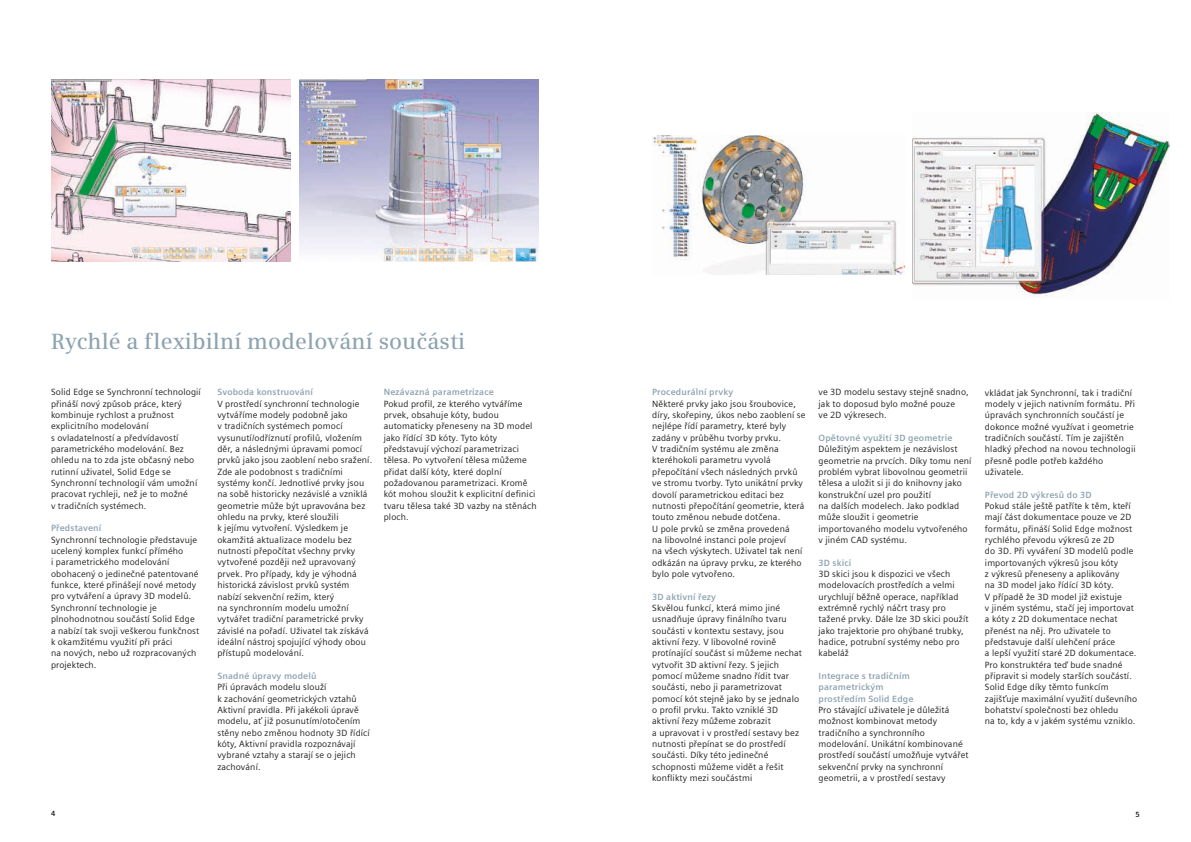
<style>
.page{position:relative;width:1191px;height:842px;background:#fff}
.page>*{position:absolute;margin:0;border:0;box-sizing:border-box;transform-origin:0 0}
.t1{font:600 22px "Siemens Serif";letter-spacing:.005em;color:#8da3b0}
.t2{font:9px/11.3px "Siemens Sans";letter-spacing:.015em;color:#1d1d1b}
.t3{font:700 9px/11.3px "Siemens Sans";letter-spacing:.015em;color:#8da3b0}
.t4{font:700 7.5px "Siemens Sans";color:#1d1d1b}
</style>
<div class="page">
<img style="left:299px;top:79px;width:240px;height:182px">
<img style="left:51px;top:79px;width:239px;height:182px">
<img style="left:652px;top:135px;width:254px;height:140px">
<img style="left:912px;top:113px;width:257px;height:184px">
<h1 class="t1" style="left:51px;top:328px;width:416px">Rychlé a flexibilní modelování součásti</h1>
<p class="t2" style="left:51px;top:387px;width:151px">Solid Edge se Synchronní technologií přináší nový způsob práce, který kombinuje rychlost a pružnost explicitního modelování<br>s ovladatelností a předvídavostí parametrického modelování. Bez ohledu na to zda jste občasný nebo rutinní uživatel, Solid Edge se<br>Synchronní technologií vám umožní pracovat rychleji, než je to možné<br>v tradičních systémech.</p>
<p class="t3" style="left:51px;top:523px;width:52px">Představení</p>
<p class="t2" style="left:51px;top:534px;width:150px">Synchronní technologie představuje ucelený komplex funkcí přímého<br>i parametrického modelování obohacený o jedinečné patentované funkce, které přinášejí nové metody pro vytváření a úpravy 3D modelů.<br>Synchronní technologie je plnohodnotnou součástí Solid Edge a nabízí tak svoji veškerou funkčnost k okamžitému využití při práci<br>na nových, nebo už rozpracovaných projektech.</p>
<p class="t3" style="left:384px;top:387px;width:112px">Nezávazná parametrizace</p>
<p class="t2" style="left:384px;top:398px;width:154px">Pokud profil, ze kterého vytváříme prvek, obsahuje kóty, budou automaticky přeneseny na 3D model jako řídící 3D kóty. Tyto kóty představují výchozí parametrizaci tělesa. Po vytvoření tělesa můžeme přidat další kóty, které doplní požadovanou parametrizaci. Kromě kót mohou sloužit k explicitní definici tvaru tělesa také 3D vazby na stěnách ploch.</p>
<p class="t3" style="left:217px;top:387px;width:97px">Svoboda konstruování</p>
<p class="t2" style="left:217px;top:398px;width:156px">V prostředí synchronní technologie vytváříme modely podobně jako<br>v tradičních systémech pomocí vysunutí/odříznutí profilů, vložením děr, a následnými úpravami pomocí prvků jako jsou zaoblení nebo sražení.<br>Zde ale podobnost s tradičními systémy končí. Jednotlivé prvky jsou na sobě historicky nezávislé a vzniklá geometrie může být upravována bez ohledu na prvky, které sloužili<br>k jejímu vytvoření. Výsledkem je okamžitá aktualizace modelu bez nutnosti přepočítat všechny prvky vytvořené později než upravovaný prvek. Pro případy, kdy je výhodná historická závislost prvků systém nabízí sekvenční režim, který<br>na synchronním modelu umožní vytvářet tradiční parametrické prvky závislé na pořadí. Uživatel tak získává ideální nástroj spojující výhody obou přístupů modelování.</p>
<p class="t3" style="left:217px;top:670px;width:101px">Snadné úpravy modelů</p>
<p class="t2" style="left:217px;top:681px;width:154px">Při úpravách modelu slouží<br>k zachování geometrických vztahů<br>Aktivní pravidla. Při jakékoli úpravě modelu, ať již posunutím/otočením stěny nebo změnou hodnoty 3D řídící kóty, Aktivní pravidla rozpoznávají vybrané vztahy a starají se o jejich zachování.</p>
<p class="t3" style="left:652px;top:387px;width:83px">Procedurální prvky</p>
<p class="t2" style="left:652px;top:398px;width:155px">Některé prvky jako jsou šroubovice, díry, skořepiny, úkos nebo zaoblení se nejlépe řídí parametry, které byly zadány v průběhu tvorby prvku.<br>V tradičním systému ale změna kteréhokoli parametru vyvolá přepočítání všech následných prvků ve stromu tvorby. Tyto unikátní prvky dovolí parametrickou editaci bez nutnosti přepočítání geometrie, která touto změnou nebude dotčena.<br>U pole prvků se změna provedená<br>na libovolné instanci pole projeví<br>na všech výskytech. Uživatel tak není odkázán na úpravy prvku, ze kterého bylo pole vytvořeno.</p>
<p class="t3" style="left:652px;top:591px;width:65px">3D aktivní řezy</p>
<p class="t2" style="left:652px;top:602px;width:151px">Skvělou funkcí, která mimo jiné usnadňuje úpravy finálního tvaru součásti v kontextu sestavy, jsou aktivní řezy. V libovolné rovině protínající součást si můžeme nechat vytvořit 3D aktivní řezy. S jejich pomocí můžeme snadno řídit tvar součásti, nebo ji parametrizovat pomocí kót stejně jako by se jednalo o profil prvku. Takto vzniklé 3D aktivní řezy můžeme zobrazit<br>a upravovat i v prostředí sestavy bez nutnosti přepínat se do prostředí součásti. Díky této jedinečné schopnosti můžeme vidět a řešit konflikty mezi součástmi</p>
<p class="t2" style="left:818px;top:387px;width:152px">ve 3D modelu sestavy stejně snadno, jak to doposud bylo možné pouze<br>ve 2D výkresech.</p>
<p class="t3" style="left:818px;top:432px;width:135px">Opětovné využití 3D geometrie</p>
<p class="t2" style="left:818px;top:443px;width:154px">Důležitým aspektem je nezávislost geometrie na prvcích. Díky tomu není problém vybrat libovolnou geometrii tělesa a uložit si ji do knihovny jako konstrukční uzel pro použití<br>na dalších modelech. Jako podklad může sloužit i geometrie importovaného modelu vytvořeného v jiném CAD systému.</p>
<p class="t3" style="left:818px;top:557px;width:34px">3D skici</p>
<p class="t2" style="left:818px;top:568px;width:151px">3D skici jsou k dispozici ve všech modelovacích prostředích a velmi urychlují běžně operace, například extrémně rychlý náčrt trasy pro tažené prvky. Dále lze 3D skici použít jako trajektorie pro ohýbané trubky, hadice, potrubní systémy nebo pro kabeláž</p>
<p class="t3" style="left:818px;top:670px;width:96px">Integrace s tradičním parametrickým prostředím Solid Edge</p>
<p class="t2" style="left:818px;top:704px;width:151px">Pro stávající uživatele je důležitá možnost kombinovat metody tradičního a synchronního modelování. Unikátní kombinované prostředí součástí umožňuje vytvářet sekvenční prvky na synchronní geometrii, a v prostředí sestavy</p>
<p class="t2" style="left:985px;top:387px;width:152px">vkládat jak Synchronní, tak i tradiční modely v jejich nativním formátu. Při úpravách synchronních součástí je dokonce možné využívat i geometrie tradičních součástí. Tím je zajištěn hladký přechod na novou technologii přesně podle potřeb každého uživatele.</p>
<p class="t3" style="left:985px;top:489px;width:108px">Převod 2D výkresů do 3D</p>
<p class="t2" style="left:985px;top:500px;width:154px">Pokud stále ještě patříte k těm, kteří mají část dokumentace pouze ve 2D formátu, přináší Solid Edge možnost rychlého převodu výkresů ze 2D<br>do 3D. Při vyváření 3D modelů podle importovaných výkresů jsou kóty<br>z výkresů přeneseny a aplikovány<br>na 3D model jako řídící 3D kóty.<br>V případě že 3D model již existuje<br>v jiném systému, stačí jej importovat a kóty z 2D dokumentace nechat přenést na něj. Pro uživatele to představuje další ulehčení práce<br>a lepší využití staré 2D dokumentace.<br>Pro konstruktéra teď bude snadné připravit si modely starších součástí.<br>Solid Edge díky těmto funkcím zajišťuje maximální využití duševního bohatství společnosti bez ohledu<br>na to, kdy a v jakém systému vzniklo.</p>
<p class="t4" style="left:51px;top:810px;width:6px">4</p>
<p class="t4" style="left:1135px;top:810px;width:6px">5</p>
</div>
